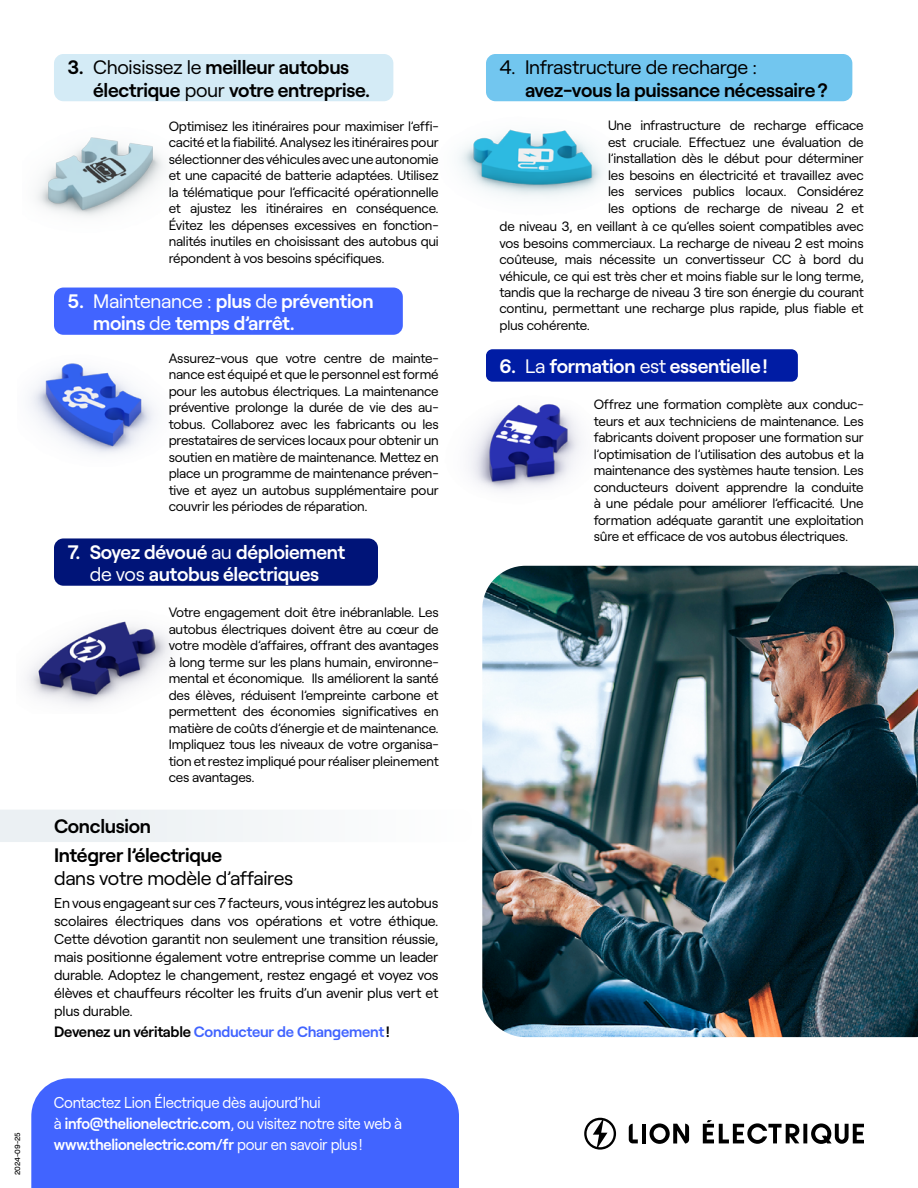
<style>
.page{position:relative;width:918px;height:1188px;background:#fff}
.page>*{position:absolute;margin:0;border:0;box-sizing:border-box;transform-origin:0 0}
.t1{font:600 19.5px/22.5px "Roobert LE";letter-spacing:-.015em;color:#fff}
.t2{font:600 19.5px/22.5px "Roobert LE";letter-spacing:-.015em;color:#000}
.t3{font:19.5px "Roobert LE";letter-spacing:-.015em;color:#000}
.t4{font:15.75px/21px "Roobert LE";letter-spacing:-.02em;color:#fff;scale:.95 1}
.t5{font:600 15px "Roobert LE";letter-spacing:-.015em;color:#4164ff}
.t6{font:14.25px/18px "Roobert LE";letter-spacing:-.015em;color:#000;text-align:justify}
.t7{font:13.5px/16.5px "Roobert LE";letter-spacing:-.015em;color:#000;text-align:justify}
.t8{font:500 7.5px "Roobert LE";letter-spacing:-.005em;color:#000}
.s1{font-weight:400}
.s2{color:#000}
.s3{font-weight:600}
</style>
<div class="page">
<div style="left:31px;top:1078px;width:428px;height:110px;background:#4164ff"></div>
<img style="left:482px;top:566px;width:436px;height:471px">
<div style="left:0;top:810px;width:283px;height:32px;background:#edf2f4"></div>
<div style="left:54px;top:54px;width:339px;height:47px;background:#d4ebf6;border-radius:9px"></div>
<img style="left:36px;top:137px;width:128px;height:79px">
<img style="left:36px;top:203px;width:33px;height:13px">
<img style="left:44px;top:423px;width:108px;height:31px">
<img style="left:30px;top:363px;width:125px;height:60px">
<div style="left:486px;top:54px;width:366px;height:47px;background:#72c6ef;border-radius:9px"></div>
<img style="left:458px;top:129px;width:147px;height:69px">
<img style="left:470px;top:378px;width:111px;height:113px">
<img style="left:27px;top:621px;width:144px;height:84px">
<div style="left:54px;top:288px;width:349px;height:47px;background:#4164ff;border-radius:9px"></div>
<div style="left:54px;top:538px;width:324px;height:48px;background:#001478;border-radius:9px"></div>
<svg style="left:811px;top:1123px;width:53px;height:21px"></svg>
<svg style="left:803px;top:1124px;width:4px;height:19px"></svg>
<svg style="left:703px;top:1120px;width:96px;height:24px"></svg>
<svg style="left:584px;top:1118px;width:32px;height:32px"></svg>
<hr style="left:642px;top:1124px;width:4px;height:20px;background:#000">
<svg style="left:629px;top:1124px;width:9px;height:19px"></svg>
<svg style="left:650px;top:1123px;width:39px;height:21px"></svg>
<div style="left:486px;top:349px;width:312px;height:33px;background:#001ca4;border-radius:6px"></div>
<p class="t8" style="left:12px;top:1175px;width:44px;rotate:-90deg">2024-09-25</p>
<h1 class="t2" style="left:93px;top:54px;width:278px;text-indent:-26px">3. <span class="s1">Choisissez le</span> meilleur autobus électrique <span class="s1">pour</span> votre entreprise.</h1>
<h1 class="t3" style="left:500px;top:53px;width:259px">4. Infrastructure de recharge :</h1>
<h1 class="t2" style="left:525px;top:77px;width:305px">avez-vous la puissance nécessaire?</h1>
<p class="t7" style="left:169px;top:116px;width:272px">Optimisez les itinéraires pour maximiser l’effi&shy;cacité et la fiabilité. Analysez les itinéraires pour sélectionner des véhicules avec une autonomie et une capacité de batterie adaptées. Utilisez la télématique pour l’efficacité opérationnelle et ajustez les itinéraires en conséquence.<br>Évitez les dépenses excessives en fonction&shy;nalités inutiles en choisissant des autobus qui répondent à vos besoins spécifiques.</p>
<h1 class="t1" style="left:93px;top:288px;width:282px;text-indent:-26px">5. <span class="s1">Maintenance :</span> plus <span class="s1">de</span> prévention moins <span class="s1">de</span> temps d’arrêt.</h1>
<p class="t7" style="left:169px;top:349px;width:272px">Assurez-vous que votre centre de mainte&shy;nance est équipé et que le personnel est formé pour les autobus électriques. La maintenance préventive prolonge la durée de vie des au&shy;tobus. Collaborez avec les fabricants ou les prestataires de services locaux pour obtenir un soutien en matière de maintenance. Mettez en place un programme de maintenance préven&shy;tive et ayez un autobus supplémentaire pour couvrir les périodes de réparation.</p>
<h1 class="t1" style="left:68px;top:539px;width:279px;text-align:center">7. Soyez dévoué <span class="s1">au</span> déploiement <span class="s1">de vos</span> autobus électriques</h1>
<p class="t7" style="left:169px;top:603px;width:272px">Votre engagement doit être inébranlable. Les autobus électriques doivent être au cœur de votre modèle d’affaires, offrant des avantages à long terme sur les plans humain, environne&shy;mental et économique. Ils améliorent la santé des élèves, réduisent l’empreinte carbone et permettent des économies significatives en matière de coûts d’énergie et de maintenance.<br>Impliquez tous les niveaux de votre organisa&shy;tion et restez impliqué pour réaliser pleinement ces avantages.</p>
<h1 class="t2" style="left:54px;top:810px;width:170px;line-height:29.2px">Conclusion<br>Intégrer l’électrique</h1>
<h1 class="t3" style="left:54px;top:863px;width:241px">dans votre modèle d’affaires</h1>
<p class="t6" style="left:54px;top:893px;width:386px">En vous engageant sur ces 7 facteurs, vous intégrez les autobus scolaires électriques dans vos opérations et votre éthique.<br>Cette dévotion garantit non seulement une transition réussie, mais positionne également votre entreprise comme un leader durable. Adoptez le changement, restez engagé et voyez vos élèves et chauffeurs récolter les fruits d’un avenir plus vert et plus durable.</p>
<p class="t5" style="left:54px;top:1020px;width:337px"><span class="s2">Devenez un véritable</span> Conducteur de Changement<span class="s2">!</span></p>
<p class="t4" style="left:54px;top:1091px;width:368px">Contactez Lion Électrique dès aujourd’hui<br>à <span class="s3">info@thelionelectric.com</span>, ou visitez notre site web à <span class="s3">www.thelionelectric.com/fr</span> pour en savoir plus!</p>
<p class="t7" style="left:608px;top:116px;width:257px">Une infrastructure de recharge efficace est cruciale. Effectuez une évaluation de l’installation dès le début pour déterminer les besoins en électricité et travaillez avec les services publics locaux. Considérez les options de recharge de niveau 2 et</p>
<p class="t7" style="left:500px;top:217px;width:366px">de niveau 3, en veillant à ce qu’elles soient compatibles avec vos besoins commerciaux. La recharge de niveau 2 est moins coûteuse, mais nécessite un convertisseur CC à bord du véhicule, ce qui est très cher et moins fiable sur le long terme, tandis que la recharge de niveau 3 tire son énergie du courant continu, permettant une recharge plus rapide, plus fiable et plus cohérente.</p>
<h1 class="t1" style="left:500px;top:353px;width:270px">6. <span class="s1">La</span> formation <span class="s1">est</span> essentielle!</h1>
<p class="t7" style="left:594px;top:395px;width:272px">Offrez une formation complète aux conduc&shy;teurs et aux techniciens de maintenance. Les fabricants doivent proposer une formation sur l’optimisation de l’utilisation des autobus et la maintenance des systèmes haute tension. Les conducteurs doivent apprendre la conduite à une pédale pour améliorer l’efficacité. Une formation adéquate garantit une exploitation sûre et efficace de vos autobus électriques.</p>
</div>
